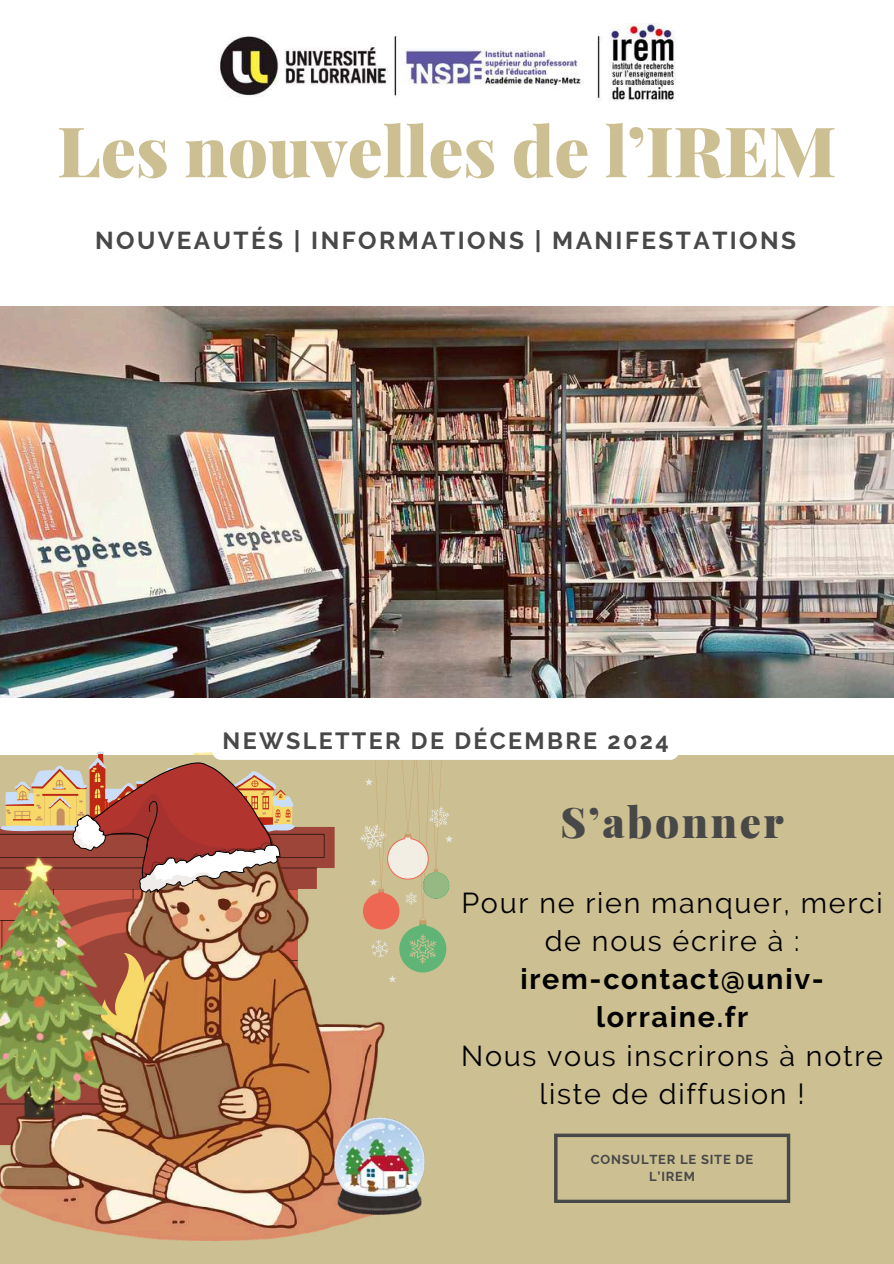
<style>
.page{position:relative;width:894px;height:1264px;background:#fff}
.page>*{position:absolute;margin:0;border:0;box-sizing:border-box;transform-origin:0 0}
.t1{font:900 69.6px "Playfair Display";color:#ccbf92}
.t2{font:900 42.15px "Playfair Display";letter-spacing:.06em;color:#484848}
.t3{font:28.65px/38.2px "Raleway";letter-spacing:.06em;color:#000;text-align:center}
.t4{font:700 28.65px/38.2px "Raleway";letter-spacing:.06em;color:#000;text-align:center}
.t5{font:700 24.45px "Raleway";letter-spacing:.1em;color:#484848}
.t6{font:700 23.4px "Raleway";letter-spacing:.1em;color:#484848}
.t7{font:700 12.9px/17.2px "Raleway";letter-spacing:.06em;color:#484848;text-align:center}
</style>
<div class="page">
<img style="left:0;top:307px;width:893px;height:390px">
<div style="left:0;top:755px;width:893px;height:508px;background:#ccbf92"></div>
<svg style="left:554px;top:1133px;width:236px;height:70px"></svg>
<img style="left:220px;top:24px;width:455px;height:77px">
<img style="left:0;top:827px;width:398px;height:413px">
<svg style="left:0;top:751px;width:295px;height:141px"></svg>
<img style="left:334px;top:1117px;width:90px;height:97px">
<svg style="left:357px;top:760px;width:96px;height:222px"></svg>
<img style="left:0;top:854px;width:131px;height:263px">
<img style="left:82px;top:1024px;width:60px;height:98px">
<div style="left:212px;top:723px;width:467px;height:37px;background:#fff;border-radius:9px"></div>
<h1 class="t1" style="left:57px;top:102px;width:780px">Les nouvelles de l’IREM</h1>
<p class="t5" style="left:95px;top:226px;width:702px">NOUVEAUTÉS | INFORMATIONS | MANIFESTATIONS</p>
<p class="t6" style="left:222px;top:727px;width:447px">NEWSLETTER DE DÉCEMBRE 2024</p>
<h2 class="t2" style="left:560px;top:792px;width:224px">S’abonner</h2>
<p class="t3" style="left:461px;top:883px;width:423px">Pour ne rien manquer, merci de nous écrire à :</p>
<p class="t4" style="left:520px;top:959px;width:305px">irem-contact@univ&shy;lorraine.fr</p>
<p class="t3" style="left:461px;top:1036px;width:423px">Nous vous inscrirons à notre liste de diffusion !</p>
<p class="t7" style="left:590px;top:1150px;width:164px">CONSULTER LE SITE DE<br>L’IREM</p>
</div>
